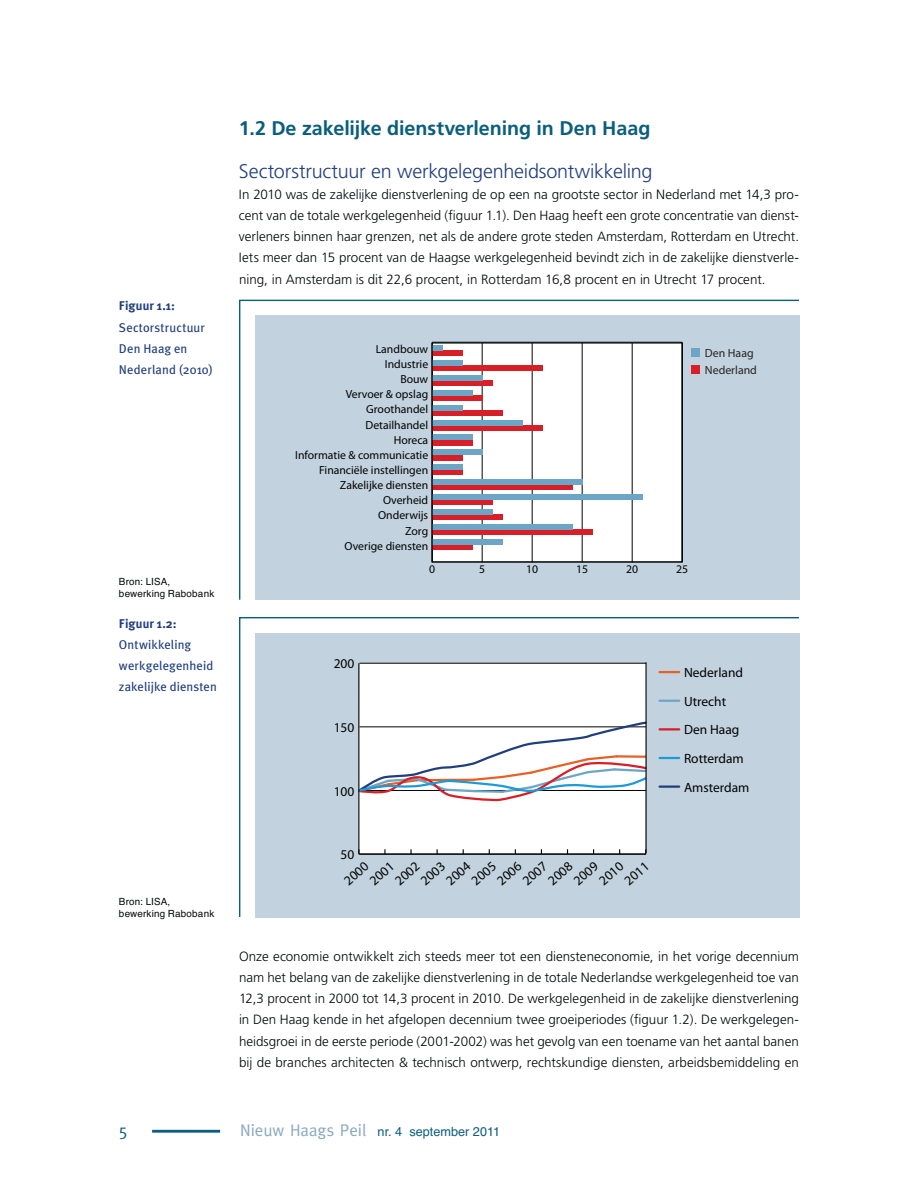
<style>
.page{position:relative;width:918px;height:1188px;background:#fff}
.page>*{position:absolute;margin:0;border:0;box-sizing:border-box;transform-origin:0 0}
.t1{font:300 19.8px "Frutiger";letter-spacing:-.01em;color:#203e7d}
.t2{font:700 19.8px "Frutiger";letter-spacing:-.005em;color:#0b5e7e}
.t3{font:16.95px "Meta";color:#0b5e7e}
.t4{font:13.5px/28.7px "Myriad Pro";color:#010202}
.t5{font:300 13.35px/21.1px "Frutiger";color:#040809;text-align:justify}
.t6{font:12.75px/21.1px "Meta Plus";letter-spacing:.01em;color:#203e7d}
.t7{font:12.75px "Helvetica";color:#0b5e7e}
.t8{font:700 12.75px "Meta Plus";color:#203e7d}
.t9{font:11.85px "Myriad Pro";color:#282423}
.t10{font:11.7px "Myriad Pro";color:#010202}
.t11{font:9.9px/11.9px "Helvetica";letter-spacing:.02em;color:#040809}
.s1{color:#fff}
.s2{font-family:"Meta";font-size:16.95px;color:#89a8bd}
</style>
<div class="page">
<hr style="left:152px;top:1130px;width:68px;height:3px;background:#0b5e7e">
<svg style="left:239px;top:299px;width:561px;height:301px"></svg>
<div style="left:255px;top:316px;width:544px;height:284px;background:#c2d2de"></div>
<div style="left:432px;top:343px;width:250px;height:219px;background:#fff"></div>
<hr style="left:482px;top:343px;width:1px;height:219px;background:#010202">
<hr style="left:532px;top:343px;width:1px;height:219px;background:#010202">
<hr style="left:582px;top:343px;width:1px;height:219px;background:#010202">
<hr style="left:632px;top:343px;width:1px;height:219px;background:#010202">
<hr style="left:432px;top:561px;width:250px;height:1px;background:#010202">
<div style="left:432px;top:351px;width:30px;height:5px;background:#d81e26"></div>
<div style="left:432px;top:366px;width:110px;height:5px;background:#d81e26"></div>
<div style="left:432px;top:381px;width:60px;height:5px;background:#d81e26"></div>
<div style="left:432px;top:395px;width:50px;height:6px;background:#d81e26"></div>
<div style="left:432px;top:410px;width:70px;height:6px;background:#d81e26"></div>
<div style="left:432px;top:425px;width:110px;height:6px;background:#d81e26"></div>
<div style="left:432px;top:440px;width:40px;height:5px;background:#d81e26"></div>
<div style="left:432px;top:455px;width:30px;height:5px;background:#d81e26"></div>
<div style="left:432px;top:470px;width:30px;height:5px;background:#d81e26"></div>
<div style="left:432px;top:485px;width:140px;height:5px;background:#d81e26"></div>
<div style="left:432px;top:500px;width:60px;height:5px;background:#d81e26"></div>
<div style="left:432px;top:514px;width:70px;height:6px;background:#d81e26"></div>
<div style="left:432px;top:529px;width:160px;height:6px;background:#d81e26"></div>
<div style="left:432px;top:544px;width:40px;height:6px;background:#d81e26"></div>
<div style="left:432px;top:345px;width:10px;height:6px;background:#6da5c6"></div>
<div style="left:432px;top:360px;width:30px;height:6px;background:#6da5c6"></div>
<div style="left:432px;top:375px;width:50px;height:6px;background:#6da5c6"></div>
<div style="left:432px;top:390px;width:40px;height:5px;background:#6da5c6"></div>
<div style="left:432px;top:405px;width:30px;height:5px;background:#6da5c6"></div>
<div style="left:432px;top:420px;width:90px;height:5px;background:#6da5c6"></div>
<div style="left:432px;top:435px;width:40px;height:5px;background:#6da5c6"></div>
<div style="left:432px;top:450px;width:50px;height:5px;background:#6da5c6"></div>
<div style="left:432px;top:464px;width:30px;height:6px;background:#6da5c6"></div>
<div style="left:432px;top:479px;width:150px;height:6px;background:#6da5c6"></div>
<div style="left:432px;top:494px;width:210px;height:6px;background:#6da5c6"></div>
<div style="left:432px;top:509px;width:60px;height:5px;background:#6da5c6"></div>
<div style="left:432px;top:524px;width:140px;height:5px;background:#6da5c6"></div>
<div style="left:432px;top:539px;width:70px;height:5px;background:#6da5c6"></div>
<hr style="left:432px;top:342px;width:1px;height:220px;background:#010202">
<div style="left:691px;top:366px;width:9px;height:8px;background:#d81e26"></div>
<div style="left:691px;top:348px;width:9px;height:9px;background:#6da5c6"></div>
<hr style="left:432px;top:342px;width:250px;height:1px;background:#010202">
<hr style="left:682px;top:342px;width:1px;height:220px;background:#010202">
<svg style="left:239px;top:617px;width:561px;height:301px"></svg>
<div style="left:255px;top:633px;width:544px;height:284px;background:#c2d2de"></div>
<div style="left:359px;top:664px;width:286px;height:190px;background:#fff"></div>
<hr style="left:359px;top:854px;width:287px;height:1px;background:#010202">
<hr style="left:359px;top:663px;width:287px;height:1px;background:#010202">
<svg style="left:660px;top:671px;width:19px;height:2px"></svg>
<svg style="left:660px;top:700px;width:19px;height:2px"></svg>
<svg style="left:660px;top:728px;width:19px;height:2px"></svg>
<svg style="left:660px;top:757px;width:19px;height:2px"></svg>
<svg style="left:660px;top:786px;width:19px;height:2px"></svg>
<svg style="left:359px;top:720px;width:286px;height:81px;background:#e7e5e8"></svg>
<hr style="left:645px;top:662px;width:2px;height:191px;background:#010202">
<hr style="left:358px;top:663px;width:1px;height:191px;background:#010202">
<p class="t8" style="left:119px;top:301px;width:57px">Figuur 1.1:</p>
<p class="t6" style="left:119px;top:318px;width:95px">Sectorstructuur<br>Den Haag en<br>Nederland (2010)</p>
<p class="t11" style="left:119px;top:577px;width:97px">Bron: LISA, bewerking Rabobank</p>
<p class="t8" style="left:119px;top:619px;width:59px">Figuur 1.2:</p>
<p class="t6" style="left:119px;top:635px;width:99px">Ontwikkeling werkgelegenheid zakelijke diensten</p>
<p class="t11" style="left:119px;top:897px;width:97px">Bron: LISA, bewerking Rabobank</p>
<h1 class="t2" style="left:239px;top:121px;width:413px">1.2 De zakelijke dienstverlening in Den Haag</h1>
<h1 class="t1" style="left:239px;top:163px;width:415px">Sectorstructuur en werkgelegenheidsontwikkeling</h1>
<p class="t5" style="left:239px;top:185px;width:562px">In 2010 was de zakelijke dienstverlening de op een na grootste sector in Nederland met 14,3 pro&shy;cent van de totale werkgelegenheid (figuur 1.1). Den Haag heeft een grote concentratie van dienst&shy;verleners binnen haar grenzen, net als de andere grote steden Amsterdam, Rotterdam en Utrecht.<br>Iets meer dan 15 procent van de Haagse werkgelegenheid bevindt zich in de zakelijke dienstverle&shy;ning, in Amsterdam is dit 22,6 procent, in Rotterdam 16,8 procent en in Utrecht 17 procent.</p>
<p class="t10" style="left:376px;top:344px;width:54px">Landbouw</p>
<p class="t10" style="left:385px;top:359px;width:45px">Industrie</p>
<p class="t10" style="left:400px;top:374px;width:29px">Bouw</p>
<p class="t10" style="left:346px;top:389px;width:84px">Vervoer &amp; opslag</p>
<p class="t10" style="left:366px;top:404px;width:63px">Groothandel</p>
<p class="t10" style="left:366px;top:420px;width:64px">Detailhandel</p>
<p class="t10" style="left:394px;top:435px;width:36px">Horeca</p>
<p class="t10" style="left:295px;top:450px;width:135px">Informatie &amp; communicatie</p>
<p class="t10" style="left:319px;top:465px;width:111px">Financiële instellingen</p>
<p class="t10" style="left:340px;top:480px;width:90px">Zakelijke diensten</p>
<p class="t10" style="left:383px;top:495px;width:47px">Overheid</p>
<p class="t10" style="left:378px;top:511px;width:52px">Onderwijs</p>
<p class="t10" style="left:405px;top:526px;width:25px">Zorg</p>
<p class="t10" style="left:345px;top:541px;width:85px">Overige diensten</p>
<p class="t10" style="left:429px;top:564px;width:8px">0</p>
<p class="t10" style="left:479px;top:564px;width:8px">5</p>
<p class="t10" style="left:526px;top:564px;width:14px">10</p>
<p class="t10" style="left:576px;top:564px;width:14px">15</p>
<p class="t10" style="left:626px;top:564px;width:14px">20</p>
<p class="t10" style="left:676px;top:564px;width:14px">25</p>
<p class="t9" style="left:705px;top:348px;width:50px">Den Haag</p>
<p class="t9" style="left:705px;top:365px;width:54px">Nederland</p>
<p class="t4" style="left:334px;top:650px;width:22px">200</p>
<p class="t4" style="left:334px;top:714px;width:22px">150</p>
<p class="t4" style="left:334px;top:777px;width:22px">100</p>
<p class="t4" style="left:341px;top:841px;width:15px">50</p>
<p class="t4" style="left:337px;top:872px;width:29px;rotate:-41deg">2000</p>
<p class="t4" style="left:362px;top:872px;width:29px;rotate:-41deg">2001</p>
<p class="t4" style="left:388px;top:872px;width:29px;rotate:-41deg">2002</p>
<p class="t4" style="left:413px;top:872px;width:29px;rotate:-41deg">2003</p>
<p class="t4" style="left:439px;top:872px;width:29px;rotate:-41deg">2004</p>
<p class="t4" style="left:464px;top:872px;width:29px;rotate:-41deg">2005</p>
<p class="t4" style="left:490px;top:872px;width:29px;rotate:-41deg">2006</p>
<p class="t4" style="left:515px;top:872px;width:29px;rotate:-41deg">2007</p>
<p class="t4" style="left:541px;top:872px;width:29px;rotate:-41deg">2008</p>
<p class="t4" style="left:566px;top:872px;width:29px;rotate:-41deg">2009</p>
<p class="t4" style="left:592px;top:872px;width:29px;rotate:-41deg">2010</p>
<p class="t4" style="left:617px;top:872px;width:29px;rotate:-41deg">2011</p>
<p class="t4" style="left:684px;top:659px;width:67px">Nederland<br>Utrecht<br>Den Haag<br>Rotterdam<br>Amsterdam</p>
<p class="t5" style="left:239px;top:947px;width:561px">Onze economie ontwikkelt zich steeds meer tot een diensteneconomie, in het vorige decennium nam het belang van de zakelijke dienstverlening in de totale Nederlandse werkgelegenheid toe van 12,3 procent in 2000 tot 14,3 procent in 2010. De werkgelegenheid in de zakelijke dienstverlening in Den Haag kende in het afgelopen decennium twee groeiperiodes (figuur 1.2). De werkgelegen&shy;heidsgroei in de eerste periode (2001-2002) was het gevolg van een toename van het aantal banen bij de branches architecten &amp; technisch ontwerp, rechtskundige diensten, arbeidsbemiddeling en</p>
<p class="t3" style="left:119px;top:1120px;width:19px">5<span class="s1">0</span></p>
<p class="t7" style="left:240px;top:1127px;width:262px"><span class="s2">Nieuw Haags Peil</span> nr. 4 september 2011</p>
</div>
